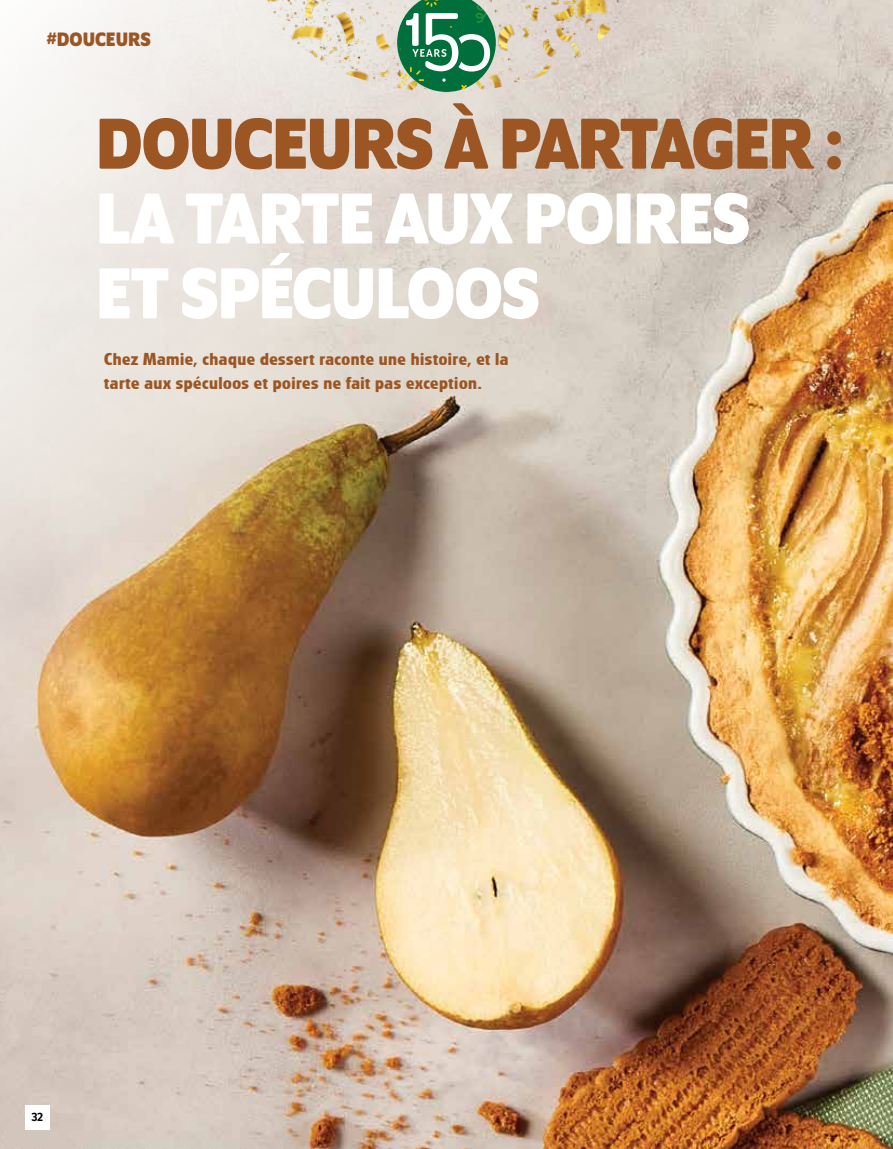
<style>
.page{position:relative;width:893px;height:1149px;background:#fff}
.page>*{position:absolute;margin:0;border:0;box-sizing:border-box;transform-origin:0 0}
.t1{font:700 77.85px/74.7px "Program OT";letter-spacing:-.02em;color:#fff}
.t2{font:700 77.85px "Program OT";letter-spacing:-.02em;color:#9b5624}
.t3{font:700 21px "Program OT";color:#9b5624}
.t4{font:700 18px/24px "Glasgow RR";letter-spacing:.03em;color:#9b5624}
.t5{font:500 12.75px "Program OT";color:#000}
</style>
<div class="page">
<img style="left:0;top:0;width:893px;height:1148px">
<img style="left:267px;top:0;width:359px;height:92px">
<svg style="left:397px;top:0;width:100px;height:92px"></svg>
<div style="left:25px;top:1104px;width:25px;height:24px;background:#fff"></div>
<p class="t3" style="left:47px;top:27px;width:106px">#DOUCEURS</p>
<h1 class="t2" style="left:96px;top:99px;width:749px">DOUCEURS À PARTAGER :</h1>
<h1 class="t1" style="left:96px;top:180px;width:656px">LA TARTE AUX POIRES<br>ET SPÉCULOOS</h1>
<p class="t4" style="left:104px;top:347px;width:406px">Chez Mamie, chaque dessert raconte une histoire, et la tarte aux spéculoos et poires ne fait pas exception.</p>
<p class="t5" style="left:32px;top:1109px;width:13px">32</p>
</div>
